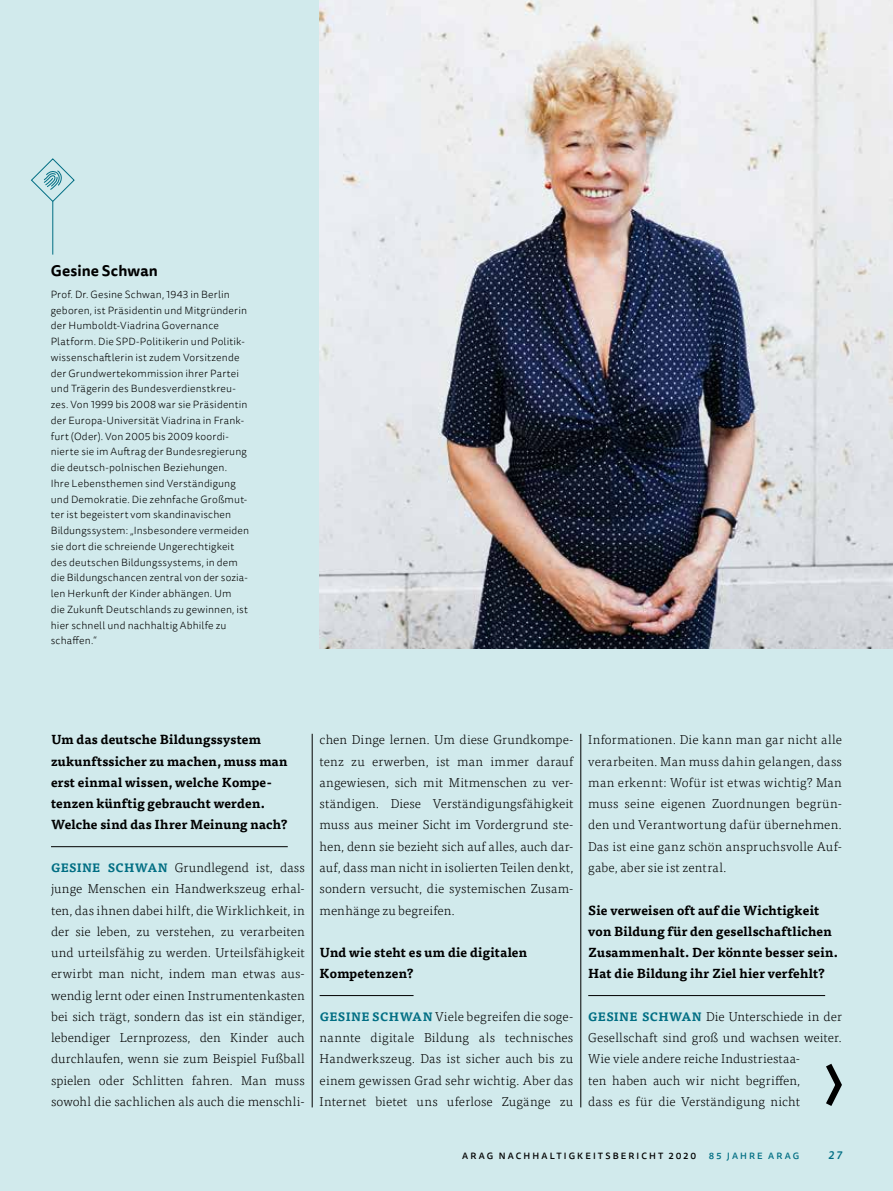
<style>
.page{position:relative;width:893px;height:1191px;background:#d1eaec}
.page>*{position:absolute;margin:0;border:0;box-sizing:border-box;transform-origin:0 0}
.t1{font:700 15px "Tisa Sans OT";letter-spacing:.01em;color:#000}
.t2{font:300 12.9px/21.3px "Tisa OT";letter-spacing:.01em;color:#000;text-align:justify}
.t3{font:700 12.9px/21.3px "Tisa OT";letter-spacing:.01em;color:#000}
.t4{font:italic 500 11.25px "Tisa Sans OT";color:#006e83}
.t5{font:300 10.5px/15.8px "Tisa Sans OT";letter-spacing:.015em;color:#000}
.t6{font:500 9px "Tisa Sans OT";letter-spacing:.235em;color:#000}
.t7{font:500 9px "Tisa Sans OT";letter-spacing:.235em;color:#006e83}
.s1{font-weight:700;font-size:12px;color:#006e83}
</style>
<div class="page">
<hr style="left:580px;top:734px;width:1px;height:373px;background:#000">
<hr style="left:312px;top:734px;width:1px;height:373px;background:#000">
<hr style="left:320px;top:995px;width:94px;height:1px;background:#000">
<hr style="left:51px;top:846px;width:237px;height:1px;background:#000">
<hr style="left:588px;top:995px;width:237px;height:1px;background:#000">
<img style="left:320px;top:0;width:573px;height:648px">
<hr style="left:52px;top:201px;width:1px;height:54px;background:#006e83">
<svg style="left:31px;top:158px;width:44px;height:44px"></svg>
<svg style="left:826px;top:1063px;width:16px;height:43px"></svg>
<p class="t1" style="left:51px;top:262px;width:109px">Gesine Schwan</p>
<p class="t5" style="left:51px;top:287px;width:200px">Prof. Dr. Gesine Schwan, 1943 in Berlin geboren, ist Präsidentin und Mitgründerin der Humboldt-Viadrina Governance Platform. Die SPD-Politikerin und Politik&shy;wissenschaftlerin ist zudem Vorsitzende der Grundwertekommission ihrer Partei und Trägerin des Bundesverdienstkreu&shy;zes. Von 1999 bis 2008 war sie Präsidentin der Europa-Universität Viadrina in Frank&shy;furt (Oder). Von 2005 bis 2009 koordi&shy;nierte sie im Auftrag der Bundesregierung die deutsch-polnischen Beziehungen.<br>Ihre Lebensthemen sind Verständigung und Demokratie. Die zehnfache Großmut&shy;ter ist begeistert vom skandinavischen Bildungssystem: „Insbesondere vermeiden sie dort die schreiende Ungerechtigkeit des deutschen Bildungssystems, in dem die Bildungschancen zentral von der sozia&shy;len Herkunft der Kinder abhängen. Um<br>die Zukunft Deutschlands zu gewinnen, ist hier schnell und nachhaltig Abhilfe zu schaffen.“</p>
<p class="t3" style="left:51px;top:729px;width:238px">Um das deutsche Bildungssystem zukunftssicher zu machen, muss man erst einmal wissen, welche Kompe&shy;tenzen künftig gebraucht werden.<br>Welche sind das Ihrer Meinung nach?</p>
<p class="t2" style="left:51px;top:857px;width:255px"><span class="s1">GESINE SCHWAN</span> Grundlegend ist, dass junge Menschen ein Handwerkszeug erhal&shy;ten, das ihnen dabei hilft, die Wirklichkeit, in der sie leben, zu verstehen, zu verarbeiten und urteilsfähig zu werden. Urteilsfähigkeit erwirbt man nicht, indem man etwas aus&shy;wendig lernt oder einen Instrumentenkasten bei sich trägt, sondern das ist ein ständiger, lebendiger Lernprozess, den Kinder auch durchlaufen, wenn sie zum Beispiel Fußball spielen oder Schlitten fahren. Man muss sowohl die sachlichen als auch die menschli-</p>
<p class="t2" style="left:320px;top:729px;width:255px">chen Dinge lernen. Um diese Grundkompe&shy;tenz zu erwerben, ist man immer darauf angewiesen, sich mit Mitmenschen zu ver&shy;ständigen. Diese Verständigungsfähigkeit muss aus meiner Sicht im Vordergrund ste&shy;hen, denn sie bezieht sich auf alles, auch dar&shy;auf, dass man nicht in isolierten Teilen denkt, sondern versucht, die systemischen Zusam&shy;menhänge zu begreifen.</p>
<p class="t3" style="left:320px;top:942px;width:209px">Und wie steht es um die digitalen<br>Kompetenzen?</p>
<p class="t2" style="left:320px;top:1006px;width:255px"><span class="s1">GESINE SCHWAN</span> Viele begreifen die soge&shy;nannte digitale Bildung als technisches Handwerkszeug. Das ist sicher auch bis zu einem gewissen Grad sehr wichtig. Aber das Internet bietet uns uferlose Zugänge zu</p>
<p class="t2" style="left:588px;top:729px;width:255px">Informationen. Die kann man gar nicht alle verarbeiten. Man muss dahin gelangen, dass man erkennt: Wofür ist etwas wichtig? Man muss seine eigenen Zuordnungen begrün&shy;den und Verantwortung dafür übernehmen.<br>Das ist eine ganz schön anspruchsvolle Auf&shy;gabe, aber sie ist zentral.</p>
<p class="t3" style="left:588px;top:899px;width:251px">Sie verweisen oft auf die Wichtigkeit von Bildung für den gesellschaftlichen Zusammenhalt. Der könnte besser sein.<br>Hat die Bildung ihr Ziel hier verfehlt?</p>
<p class="t2" style="left:588px;top:1006px;width:255px;text-align:left"><span class="s1">GESINE SCHWAN</span> Die Unterschiede in der Gesellschaft sind groß und wachsen weiter.<br>Wie viele andere reiche Industriestaa-<br>ten haben auch wir nicht begriffen,<br>dass es für die Verständigung nicht</p>
<p class="t6" style="left:462px;top:1150px;width:236px">ARAG NACHHALTIGKEITSBERICHT 2020</p>
<p class="t7" style="left:709px;top:1150px;width:92px">85 JAHRE ARAG</p>
<p class="t4" style="left:828px;top:1148px;width:15px">27</p>
</div>
